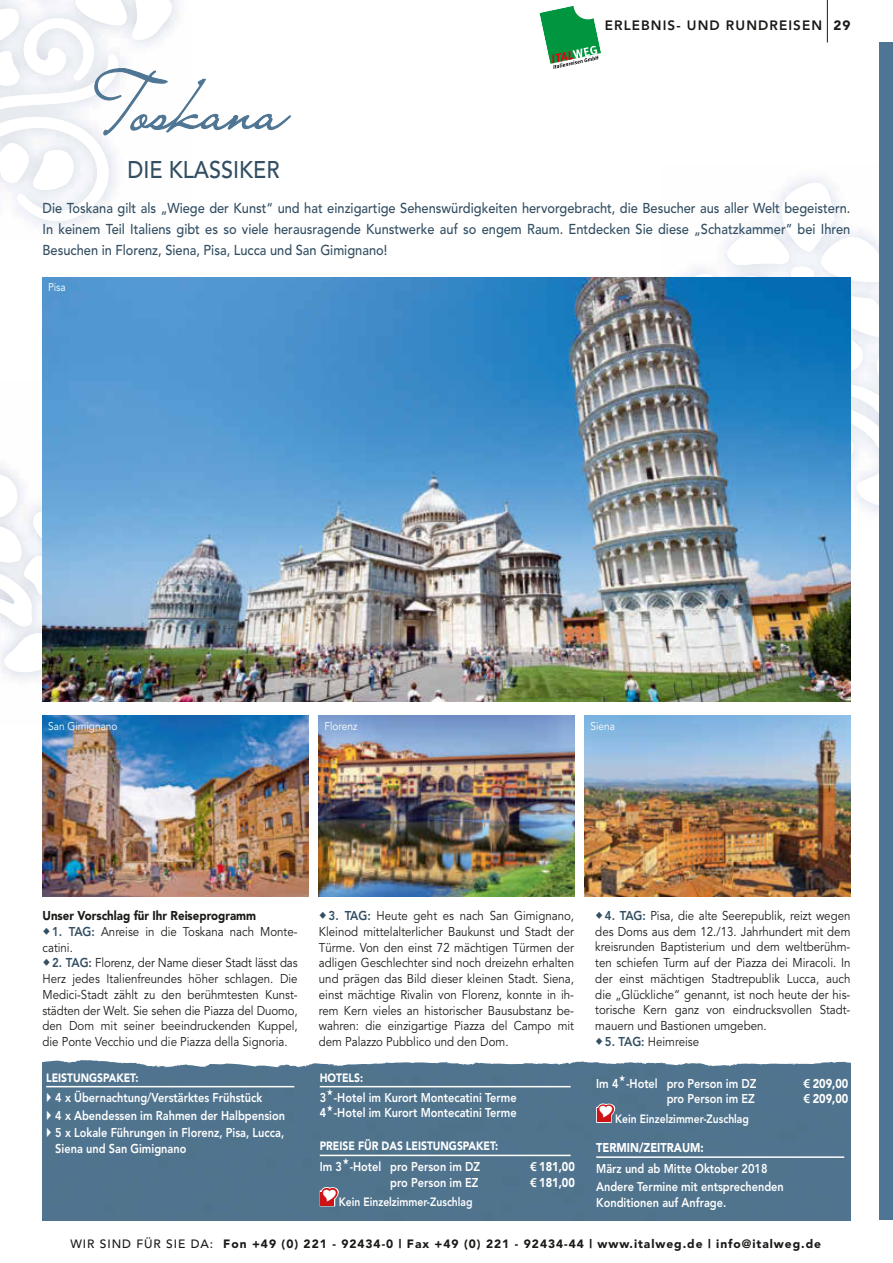
<style>
.page{position:relative;width:893px;height:1263px;background:#fff}
.page>*{position:absolute;margin:0;border:0;box-sizing:border-box;transform-origin:0 0}
.t1{font:75px "Lainie Day SH";letter-spacing:-.005em;color:#4e7593;scale:.9 1}
.t2{font:500 24px "Avenir";color:#324e62;scale:.9 1}
.t3{font:500 14.25px/21px "Avenir";color:#324e62;text-align:justify;scale:.9 1}
.t4{font:800 13.5px "Avenir";letter-spacing:.08em;color:#1a1a18}
.t5{font:12.75px/15.8px "Avenir";color:#1a1a18;text-align:justify;scale:.9 1}
.t6{font:800 12.75px/17.9px "Avenir";color:#fff;scale:.86 1}
.t7{font:900 12.75px "Avenir";color:#fff;scale:.86 1}
.t8{font:900 12.75px "Avenir";color:#1a1a18;scale:.9 1}
.t9{font:900 12px "Avenir";letter-spacing:.08em;color:#1a1a18}
.t10{font:800 12px "Avenir";color:#fff;scale:.86 1}
.t11{font:900 12px "Avenir";color:#fff;scale:.86 1}
.t12{font:11.25px "Avenir";color:#fff;scale:.9 1}
.s1{font-weight:900}
.s2{font-weight:800;color:#324e62}
.s3{font-family:"Linotype Euro Font Ato F";font-weight:400}
.s4{font-weight:500}
</style>
<div class="page">
<svg style="left:683px;top:183px;width:196px;height:324px"></svg>
<svg style="left:0;top:472px;width:43px;height:229px"></svg>
<hr style="left:827px;top:0;width:1px;height:43px;background:#1a1a18">
<svg style="left:539px;top:6px;width:62px;height:63px"></svg>
<div style="left:879px;top:43px;width:14px;height:1177px;background:#4e7593"></div>
<div style="left:43px;top:1068px;width:807px;height:152px;background:#50738d"></div>
<hr style="left:596px;top:1156px;width:248px;height:2px;background:#fff">
<hr style="left:46px;top:1086px;width:248px;height:1px;background:#fff">
<hr style="left:320px;top:1086px;width:251px;height:1px;background:#fff">
<hr style="left:320px;top:1155px;width:251px;height:1px;background:#fff">
<img style="left:43px;top:277px;width:807px;height:425px">
<img style="left:43px;top:715px;width:265px;height:181px">
<img style="left:585px;top:715px;width:265px;height:181px">
<img style="left:319px;top:715px;width:255px;height:181px">
<svg style="left:0;top:0;width:291px;height:221px"></svg>
<svg style="left:619px;top:1074px;width:6px;height:7px"></svg>
<svg style="left:595px;top:1101px;width:26px;height:23px"></svg>
<svg style="left:47px;top:1092px;width:4px;height:10px"></svg>
<svg style="left:47px;top:1110px;width:4px;height:9px"></svg>
<svg style="left:47px;top:1128px;width:4px;height:9px"></svg>
<svg style="left:327px;top:1088px;width:6px;height:7px"></svg>
<svg style="left:327px;top:1104px;width:6px;height:7px"></svg>
<svg style="left:343px;top:1158px;width:6px;height:7px"></svg>
<svg style="left:319px;top:1185px;width:26px;height:22px"></svg>
<svg style="left:42px;top:1060px;width:809px;height:8px"></svg>
<h1 class="t1" style="left:89px;top:58px;width:222px">Toskana</h1>
<h2 class="t2" style="left:128px;top:156px;width:170px">DIE KLASSIKER</h2>
<p class="t4" style="left:605px;top:18px;width:247px">ERLEBNIS- UND RUNDREISEN <span class="s1">29</span></p>
<p class="t3" style="left:43px;top:198px;width:899px">Die Toskana gilt als „Wiege der Kunst“ und hat einzigartige Sehenswürdigkeiten hervorgebracht, die Besucher aus aller Welt begeistern.<br>In keinem Teil Italiens gibt es so viele herausragende Kunstwerke auf so engem Raum. Entdecken Sie diese „Schatzkammer” bei Ihren Besuchen in Florenz, Siena, Pisa, Lucca und San Gimignano!</p>
<p class="t12" style="left:48px;top:281px;width:21px">Pisa</p>
<p class="t12" style="left:48px;top:720px;width:79px">San Gimignano</p>
<p class="t12" style="left:325px;top:720px;width:38px">Florenz</p>
<p class="t12" style="left:590px;top:720px;width:29px">Siena</p>
<p class="t8" style="left:43px;top:908px;width:239px">Unser Vorschlag für Ihr Reiseprogramm</p>
<p class="t5" style="left:43px;top:924px;width:285px;text-indent:10px"><span class="s2">1. TAG:</span> Anreise in die Toskana nach Monte&shy;catini.</p>
<p class="t5" style="left:43px;top:955px;width:285px;text-indent:10px"><span class="s2">2. TAG:</span> Florenz, der Name dieser Stadt lässt das Herz jedes Italienfreundes höher schlagen. Die Medici-Stadt zählt zu den berühmtesten Kunst&shy;städten der Welt. Sie sehen die Piazza del Duomo, den Dom mit seiner be eindruckenden Kuppel, die Ponte Vecchio und die Piazza della Signoria.</p>
<p class="t11" style="left:46px;top:1070px;width:109px">LEISTUNGSPAKET:</p>
<p class="t6" style="left:55px;top:1088px;width:269px">4 x Übernachtung/Verstärktes Frühstück<br>4 x Abendessen im Rahmen der Halbpension<br>5 x Lokale Führungen in Florenz, Pisa, Lucca,</p>
<p class="t6" style="left:55px;top:1140px;width:154px">Siena und San Gimignano</p>
<p class="t5" style="left:319px;top:908px;width:285px;text-indent:10px"><span class="s2">3. TAG:</span> Heute geht es nach San Gimignano, Kleinod mittelalterlicher Baukunst und Stadt der Türme. Von den einst 72 mächtigen Türmen der adligen Geschlechter sind noch dreizehn erhalten und prägen das Bild dieser kleinen Stadt. Siena, einst mächtige Rivalin von Florenz, konnte in ih&shy;rem Kern vieles an historischer Bausubstanz be&shy;wahren: die einzigartige Piazza del Campo mit dem Palazzo Pubblico und den Dom.</p>
<p class="t5" style="left:595px;top:908px;width:285px;text-indent:10px"><span class="s2">4. TAG:</span> Pisa, die alte Seerepublik, reizt wegen des Doms aus dem 12./13. Jahrhundert mit dem kreisrunden Baptisterium und dem weltberühm&shy;ten schiefen Turm auf der Piazza dei Miracoli. In der einst mächtigen Stadt republik Lucca, auch die „Glückliche“ genannt, ist noch heute der his&shy;torische Kern ganz von eindrucksvollen Stadt&shy;mauern und Bastionen umgeben.</p>
<p class="t5" style="left:605px;top:1034px;width:106px"><span class="s2">5. TAG:</span> Heimreise</p>
<p class="t11" style="left:320px;top:1070px;width:52px">HOTELS:</p>
<p class="t6" style="left:320px;top:1089px;width:231px;line-height:15.8px">3 -Hotel im Kurort Montecatini Terme<br>4 -Hotel im Kurort Montecatini Terme</p>
<p class="t11" style="left:320px;top:1139px;width:209px">PREISE FÜR DAS LEISTUNGSPAKET:</p>
<p class="t6" style="left:320px;top:1158px;width:188px">Im 3 -Hotel pro Person im DZ</p>
<p class="t7" style="left:530px;top:1159px;width:54px"><span class="s3">5</span> 181,00</p>
<p class="t6" style="left:390px;top:1173px;width:104px">pro Person im EZ</p>
<p class="t7" style="left:530px;top:1175px;width:54px"><span class="s3">5</span> 181,00</p>
<p class="t10" style="left:339px;top:1195px;width:157px">Kein Einzelzimmer-Zuschlag</p>
<p class="t6" style="left:596px;top:1074px;width:188px">Im 4 -Hotel pro Person im DZ</p>
<p class="t7" style="left:804px;top:1075px;width:54px"><span class="s3">5</span> 209,00</p>
<p class="t6" style="left:667px;top:1090px;width:104px">pro Person im EZ</p>
<p class="t7" style="left:804px;top:1091px;width:54px"><span class="s3">5</span> 209,00</p>
<p class="t10" style="left:615px;top:1111px;width:157px">Kein Einzelzimmer-Zuschlag</p>
<p class="t7" style="left:596px;top:1140px;width:127px">TERMIN/ZEITRAUM:</p>
<p class="t6" style="left:596px;top:1159px;width:220px">März und ab Mitte Oktober 2018<br>Andere Termine mit entsprechenden</p>
<p class="t6" style="left:596px;top:1193px;width:153px">Konditionen auf Anfrage.</p>
<p class="t9" style="left:70px;top:1236px;width:752px"><span class="s4">WIR SIND FÜR SIE DA:</span> Fon +49 (0) 221 - 92434-0 | Fax +49 (0) 221 - 92434-44 | www.italweg.de | info@italweg.de</p>
</div>
